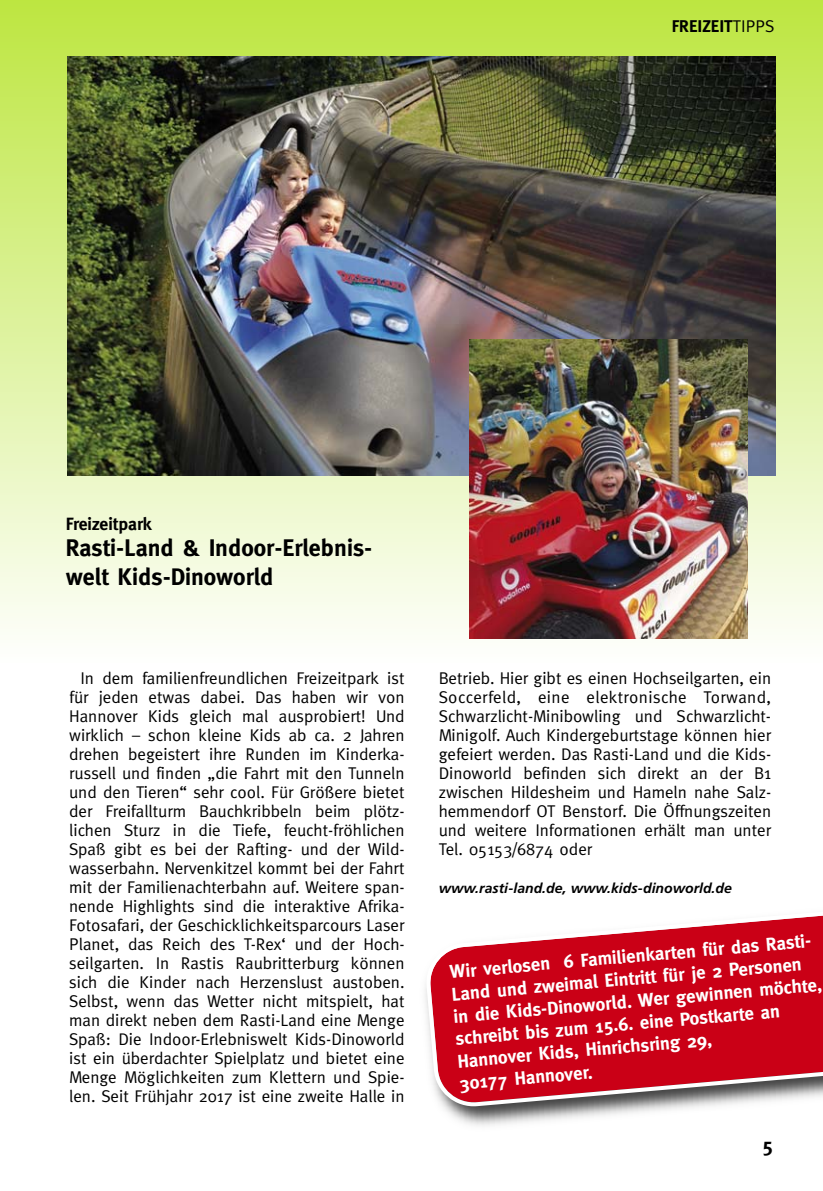
<style>
.page{position:relative;width:823px;height:1191px;background:#fff}
.page>*{position:absolute;margin:0;border:0;box-sizing:border-box;transform-origin:0 0}
.t1{font:700 24px/28.8px "Meta Plus";color:#000}
.t2{font:700 20px "Meta Plus";color:#000}
.t3{font:700 18.6px/22.4px "Meta Plus";color:#fff}
.t4{font:700 17.8px "Meta Plus";color:#000}
.t5{font:17px/19px "Meta Plus";color:#000;text-align:justify}
.t6{font:700 17px "Meta Plus";color:#000}
.t7{font:italic 700 14px "Frutiger";color:#000}
.s1{font-weight:400}
</style>
<div class="page">
<div style="left:0;top:0;width:822px;height:662px;background:linear-gradient(to bottom,#b9e13f,#fefefb)"></div>
<img style="left:68px;top:57px;width:706px;height:418px">
<img style="left:469px;top:339px;width:278px;height:299px">
<img style="left:444px;top:1108px;width:239px;height:18px">
<svg style="left:425px;top:915px;width:397px;height:193px;background:#cd2f40"></svg>
<p class="t4" style="left:66px;top:517px;width:87px">Freizeitpark</p>
<h1 class="t1" style="left:66px;top:535px;width:308px">Rasti-Land &amp; Indoor-Erlebnis&shy;welt Kids-Dinoworld</h1>
<p class="t6" style="left:671px;top:20px;width:104px">FREIZEIT<span class="s1">TIPPS</span></p>
<p class="t5" style="left:69px;top:670px;width:337px;text-indent:11px">In dem familienfreundlichen Freizeitpark ist für jeden etwas dabei. Das haben wir von Hannover Kids gleich mal ausprobiert! Und wirklich – schon kleine Kids ab ca. 2 Jahren drehen begeistert ihre Runden im Kinderka&shy;russell und finden „die Fahrt mit den Tunneln und den Tieren“ sehr cool. Für Größere bietet der Freifallturm Bauchkribbeln beim plötz&shy;lichen Sturz in die Tiefe, feucht-fröhlichen Spaß gibt es bei der Rafting- und der Wild&shy;wasserbahn. Nervenkitzel kommt bei der Fahrt mit der Familienachterbahn auf. Weitere span&shy;nende Highlights sind die interaktive Afrika-Fotosafari, der Geschicklichkeitsparcours Laser Planet, das Reich des T-Rex‘ und der Hoch&shy;seilgarten. In Rastis Raubritterburg können sich die Kinder nach Herzenslust austoben.<br>Selbst, wenn das Wetter nicht mitspielt, hat man direkt neben dem Rasti-Land eine Menge Spaß: Die Indoor-Erlebniswelt Kids-Dinoworld ist ein überdachter Spielplatz und bietet eine Menge Möglichkeiten zum Klettern und Spie&shy;len. Seit Frühjahr 2017 ist eine zweite Halle in</p>
<p class="t5" style="left:438px;top:670px;width:334px">Betrieb. Hier gibt es einen Hochseilgarten, ein Soccerfeld, eine elektronische Torwand, Schwarzlicht-Minibowling und Schwarzlicht-Minigolf. Auch Kindergeburtstage können hier gefeiert werden. Das Rasti-Land und die Kids-Dinoworld befinden sich direkt an der B1 zwischen Hildesheim und Hameln nahe Salz&shy;hemmendorf OT Benstorf. Die Öffnungszeiten und weitere Informationen erhält man unter Tel. 05153/6874 oder</p>
<p class="t7" style="left:438px;top:883px;width:294px">www.rasti-land.de, www.kids-dinoworld.de</p>
<p class="t3" style="left:448px;top:962px;width:371px;rotate:-5deg">Wir verlosen 6 Familienkarten für das Rasti-Land und zweimal Eintritt für je 2 Personen in die Kids-Dinoworld. Wer gewinnen möchte, schreibt bis zum 15.6. eine Postkarte an Hannover Kids, Hinrichsring 29,<br>30177 Hannover.</p>
<p class="t2" style="left:761px;top:1137px;width:12px">5</p>
</div>
